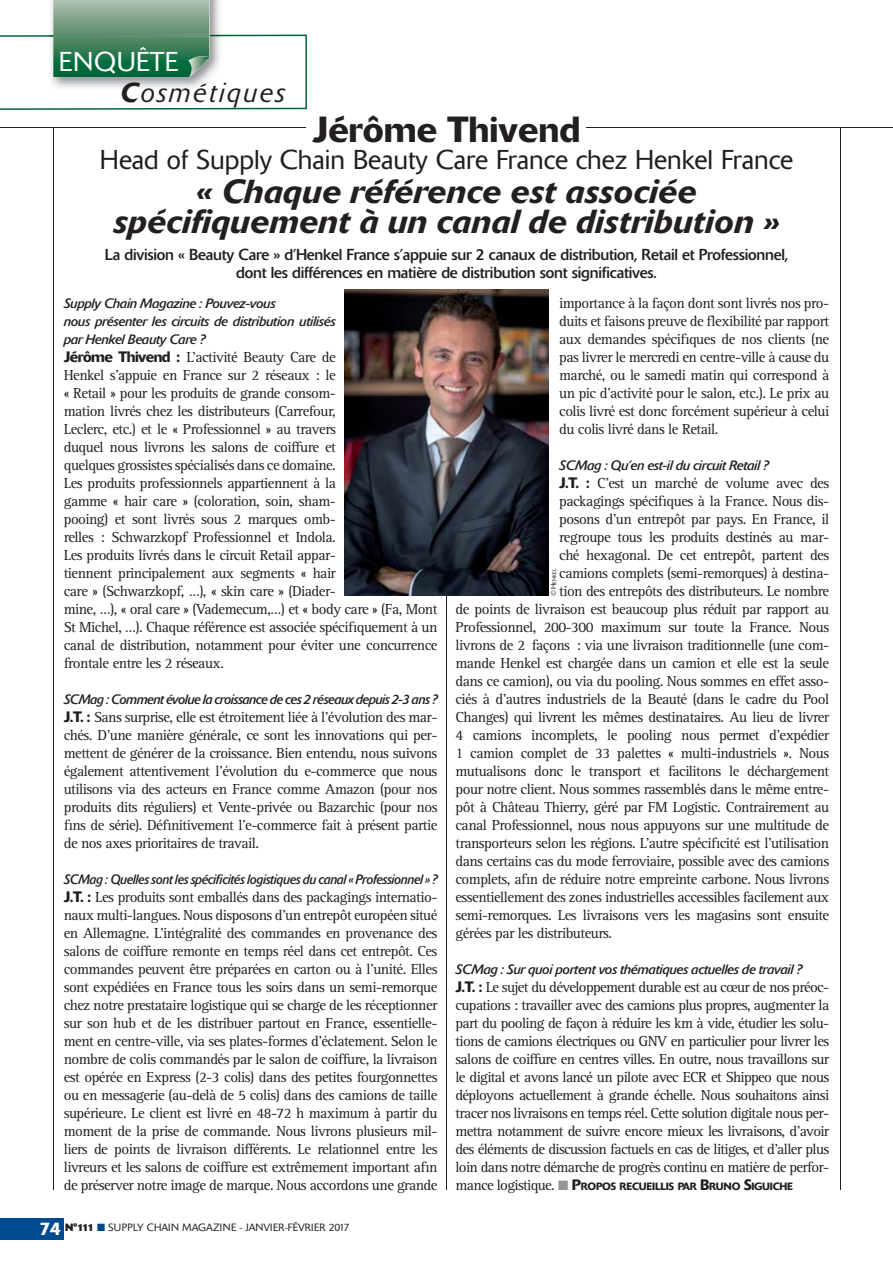
<style>
.page{position:relative;width:893px;height:1263px;background:#fff}
.page>*{position:absolute;margin:0;border:0;box-sizing:border-box;transform-origin:0 0}
.t1{font:500 36px "Delta";color:#231f20}
.t2{font:italic 500 33px/30px "Delta";color:#231f20;text-align:center}
.t3{font:300 27px "Delta";color:#231f20}
.t4{font:italic 300 27px/31.2px "Delta";letter-spacing:.1em;color:#231f20}
.t5{font:15.75px/18px "Delta";letter-spacing:-.015em;color:#231f20;text-align:center}
.t6{font:15px/18px "Rotis Serif";letter-spacing:-.035em;color:#231f20;text-align:justify}
.t7{font:italic 13.5px/18px "Delta";letter-spacing:-.035em;color:#231f20}
.t8{font:italic 13.5px "Delta";letter-spacing:-.035em;color:#231f20;scale:.93 1}
.t9{font:500 10.5px "Delta";letter-spacing:-.03em;color:#231f20}
.t10{font:300 10.5px "Delta";letter-spacing:.02em;color:#231f20}
.t11{font:300 5.25px "Delta";letter-spacing:.02em;color:#231f20}
.s1{font-style:normal;color:#fff}
.s2{font-weight:500}
.s3{font-family:"Delta";font-weight:500}
.s4{font-weight:500;font-size:18px;color:#fff}
.s5{font-weight:700}
.s6{color:#004a8f}
.s7{font-family:"Rotis Serif";font-weight:400;font-size:15px}
.s8{color:#939598}
.s9{font-size:15px}
.s10{font-size:7.5px}
</style>
<div class="page">
<div style="left:0;top:1218px;width:64px;height:22px;background:#004a8f"></div>
<hr style="left:53px;top:128px;width:1px;height:1062px;background:#231f20">
<hr style="left:840px;top:128px;width:1px;height:1062px;background:#231f20">
<hr style="left:0;top:127px;width:893px;height:1px;background:#231f20">
<img style="left:51px;top:0;width:171px;height:35px">
<img style="left:210px;top:0;width:1px;height:35px">
<svg style="left:0;top:35px;width:307px;height:75px"></svg>
<img style="left:53px;top:0;width:157px;height:77px">
<img style="left:53px;top:35px;width:157px;height:2px">
<img style="left:61px;top:47px;width:117px;height:27px">
<img style="left:188px;top:56px;width:22px;height:21px">
<hr style="left:446px;top:293px;width:1px;height:897px;background:#231f20">
<img style="left:344px;top:290px;width:204px;height:306px">
<div style="left:307px;top:117px;width:279px;height:19px;background:#fff"></div>
<h3 class="t4" style="left:120px;top:49px;width:166px;text-indent:-61px"><span class="s1">ENQUÊTE<br></span><span class="s2">C</span>osmétiques</h3>
<h1 class="t1" style="left:313px;top:116px;width:269px">Jérôme Thivend</h1>
<h3 class="t3" style="left:100px;top:149px;width:695px">Head of Supply Chain Beauty Care France chez Henkel France</h3>
<h2 class="t2" style="left:113px;top:180px;width:668px">« Chaque référence est associée spécifiquement à un canal de distribution »</h2>
<p class="t5" style="left:105px;top:247px;width:684px">La division « Beauty Care » d’Henkel France s’appuie sur 2 canaux de distribution, Retail et Professionnel, dont les différences en matière de distribution sont significatives.</p>
<p class="t7" style="left:64px;top:295px;width:274px">Supply Chain Magazine : Pouvez-vous<br>nous présenter les circuits de distribution utilisés par Henkel Beauty Care ?</p>
<p class="t6" style="left:64px;top:349px;width:375px;text-align:left"><span class="s3">Jérôme Thivend :</span> L’activité Beauty Care de<br>Henkel s’appuie en France sur 2 réseaux : le<br>« Retail » pour les produits de grande consom-<br>mation livrés chez les distributeurs (Carrefour,<br>Leclerc, etc.) et le « Professionnel » au travers<br>duquel nous livrons les salons de coiffure et<br>quelques grossistes spécialisés dans ce domaine.<br>Les produits professionnels appartiennent à la<br>gamme « hair care » (coloration, soin, sham-<br>pooing) et sont livrés sous 2 marques omb-<br>relles : Schwarzkopf Professionnel et Indola.<br>Les produits livrés dans le circuit Retail appar-<br>tiennent principalement aux segments « hair<br>care » (Schwarzkopf, …), « skin care » (Diader-<br>mine, …), « oral care » (Vademecum,…) et « body care » (Fa, Mont St Michel, …). Chaque référence est associée spécifiquement à un canal de distribution, notamment pour éviter une concurrence frontale entre les 2 réseaux.</p>
<p class="t7" style="left:64px;top:691px;width:375px">SCMag : Comment évolue la croissance de ces 2 réseaux depuis 2-3 ans ?</p>
<p class="t6" style="left:64px;top:709px;width:375px"><span class="s3">J.T. :</span> Sans surprise, elle est étroitement liée à l’évolution des mar&shy;chés. D’une manière générale, ce sont les innovations qui per&shy;mettent de générer de la croissance. Bien entendu, nous suivons également attentivement l’évolution du e-commerce que nous utilisons via des acteurs en France comme Amazon (pour nos produits dits réguliers) et Vente-privée ou Bazarchic (pour nos fins de série). Définitivement l’e-commerce fait à présent partie de nos axes prioritaires de travail.</p>
<p class="t8" style="left:64px;top:874px;width:403px">SCMag : Quelles sont les spécificités logistiques du canal « Professionnel » ?</p>
<p class="t6" style="left:64px;top:889px;width:375px"><span class="s3">J.T. :</span> Les produits sont emballés dans des packagings internatio&shy;naux multi-langues. Nous disposons d’un entrepôt européen situé en Allemagne. L’intégralité des commandes en provenance des salons de coiffure remonte en temps réel dans cet entrepôt. Ces commandes peuvent être préparées en carton ou à l’unité. Elles sont expédiées en France tous les soirs dans un semi-remorque chez notre prestataire logistique qui se charge de les réceptionner sur son hub et de les distribuer partout en France, essentielle&shy;ment en centre-ville, via ses plates-formes d’éclatement. Selon le nombre de colis commandés par le salon de coiffure, la livraison est opérée en Express (2-3 colis) dans des petites fourgonnettes ou en messagerie (au-delà de 5 colis) dans des camions de taille supérieure. Le client est livré en 48-72 h maximum à partir du moment de la prise de commande. Nous livrons plusieurs mil&shy;liers de points de livraison différents. Le relationnel entre les livreurs et les salons de coiffure est extrêmement important afin de préserver notre image de marque. Nous accordons une grande</p>
<p class="t10" style="left:39px;top:1224px;width:311px"><span class="s4">74</span> <span class="s5">N°111</span> <span class="s6">■</span> SUPPLY CHAIN MAGAZINE - JANVIER-FÉVRIER 2017</p>
<p class="t6" style="left:559px;top:295px;width:272px">importance à la façon dont sont livrés nos pro&shy;duits et faisons preuve de flexibilité par rapport aux demandes spécifiques de nos clients (ne pas livrer le mercredi en centre-ville à cause du marché, ou le samedi matin qui correspond à un pic d’activité pour le salon, etc.). Le prix au colis livré est donc forcément supérieur à celui du colis livré dans le Retail.</p>
<p class="t7" style="left:559px;top:457px;width:211px">SCMag : Qu’en est-il du circuit Retail ?</p>
<p class="t6" style="left:559px;top:475px;width:272px"><span class="s3">J.T. :</span> C’est un marché de volume avec des</p>
<p class="t6" style="left:559px;top:493px;width:272px">packagings spécifiques à la France. Nous dis-</p>
<p class="t6" style="left:559px;top:511px;width:272px">posons d’un entrepôt par pays. En France, il</p>
<p class="t6" style="left:559px;top:529px;width:272px">regroupe tous les produits destinés au mar-</p>
<p class="t6" style="left:559px;top:547px;width:272px">ché hexagonal. De cet entrepôt, partent des</p>
<p class="t6" style="left:559px;top:565px;width:272px">camions complets (semi-remorques) à destina-</p>
<p class="t6" style="left:559px;top:583px;width:272px">tion des entrepôts des distributeurs. Le nombre</p>
<p class="t6" style="left:455px;top:601px;width:375px">de points de livraison est beaucoup plus réduit par rapport au</p>
<p class="t6" style="left:455px;top:619px;width:375px">Professionnel, 200-300 maximum sur toute la France. Nous</p>
<p class="t6" style="left:455px;top:637px;width:375px">livrons de 2 façons : via une livraison traditionnelle (une com-</p>
<p class="t6" style="left:455px;top:655px;width:375px">mande Henkel est chargée dans un camion et elle est la seule</p>
<p class="t6" style="left:455px;top:673px;width:375px">dans ce camion), ou via du pooling. Nous sommes en effet asso-</p>
<p class="t6" style="left:455px;top:691px;width:375px">ciés à d’autres industriels de la Beauté (dans le cadre du Pool</p>
<p class="t6" style="left:455px;top:709px;width:375px">Changes) qui livrent les mêmes destinataires. Au lieu de livrer</p>
<p class="t6" style="left:455px;top:727px;width:375px">4 camions incomplets, le pooling nous permet d’expédier</p>
<p class="t6" style="left:455px;top:745px;width:375px">1 camion complet de 33 palettes « multi-industriels ». Nous</p>
<p class="t6" style="left:455px;top:763px;width:375px">mutualisons donc le transport et facilitons le déchargement</p>
<p class="t6" style="left:455px;top:781px;width:375px">pour notre client. Nous sommes rassemblés dans le même entre-</p>
<p class="t6" style="left:455px;top:799px;width:375px">pôt à Château Thierry, géré par FM Logistic. Contrairement au</p>
<p class="t6" style="left:455px;top:817px;width:375px">canal Professionnel, nous nous appuyons sur une multitude de</p>
<p class="t6" style="left:455px;top:835px;width:375px">transporteurs selon les régions. L’autre spécificité est l’utilisation</p>
<p class="t6" style="left:455px;top:853px;width:375px">dans certains cas du mode ferroviaire, possible avec des camions</p>
<p class="t6" style="left:455px;top:871px;width:375px">complets, afin de réduire notre empreinte carbone. Nous livrons</p>
<p class="t6" style="left:455px;top:889px;width:375px">essentiellement des zones industrielles accessibles facilement aux</p>
<p class="t6" style="left:455px;top:907px;width:375px">semi-remorques. Les livraisons vers les magasins sont ensuite</p>
<p class="t6" style="left:455px;top:925px;width:158px">gérées par les distributeurs.</p>
<p class="t7" style="left:455px;top:961px;width:348px">SCMag : Sur quoi portent vos thématiques actuelles de travail ?</p>
<p class="t6" style="left:455px;top:979px;width:375px"><span class="s3">J.T. :</span> Le sujet du développement durable est au cœur de nos préoc&shy;cupations : travailler avec des camions plus propres, augmenter la part du pooling de façon à réduire les km à vide, étudier les solu&shy;tions de camions électriques ou GNV en particulier pour livrer les salons de coiffure en centres villes. En outre, nous travaillons sur le digital et avons lancé un pilote avec ECR et Shippeo que nous déployons actuellement à grande échelle. Nous souhaitons ainsi tracer nos livraisons en temps réel. Cette solution digitale nous per&shy;mettra notamment de suivre encore mieux les livraisons, d’avoir des éléments de discussion factuels en cas de litiges, et d’aller plus loin dans notre démarche de progrès continu en matière de perfor-</p>
<p class="t9" style="left:455px;top:1182px;width:339px"><span class="s7">mance logistique.</span> <span class="s8">■</span> <span class="s9">P</span>ROPOS RECUEILLIS PAR <span class="s9">B</span>RUNO <span class="s9">S</span>IGUICHE</p>
<p class="t11" style="left:553px;top:596px;width:28px;rotate:-90deg"><span class="s10">©H</span>ENKEL</p>
</div>
